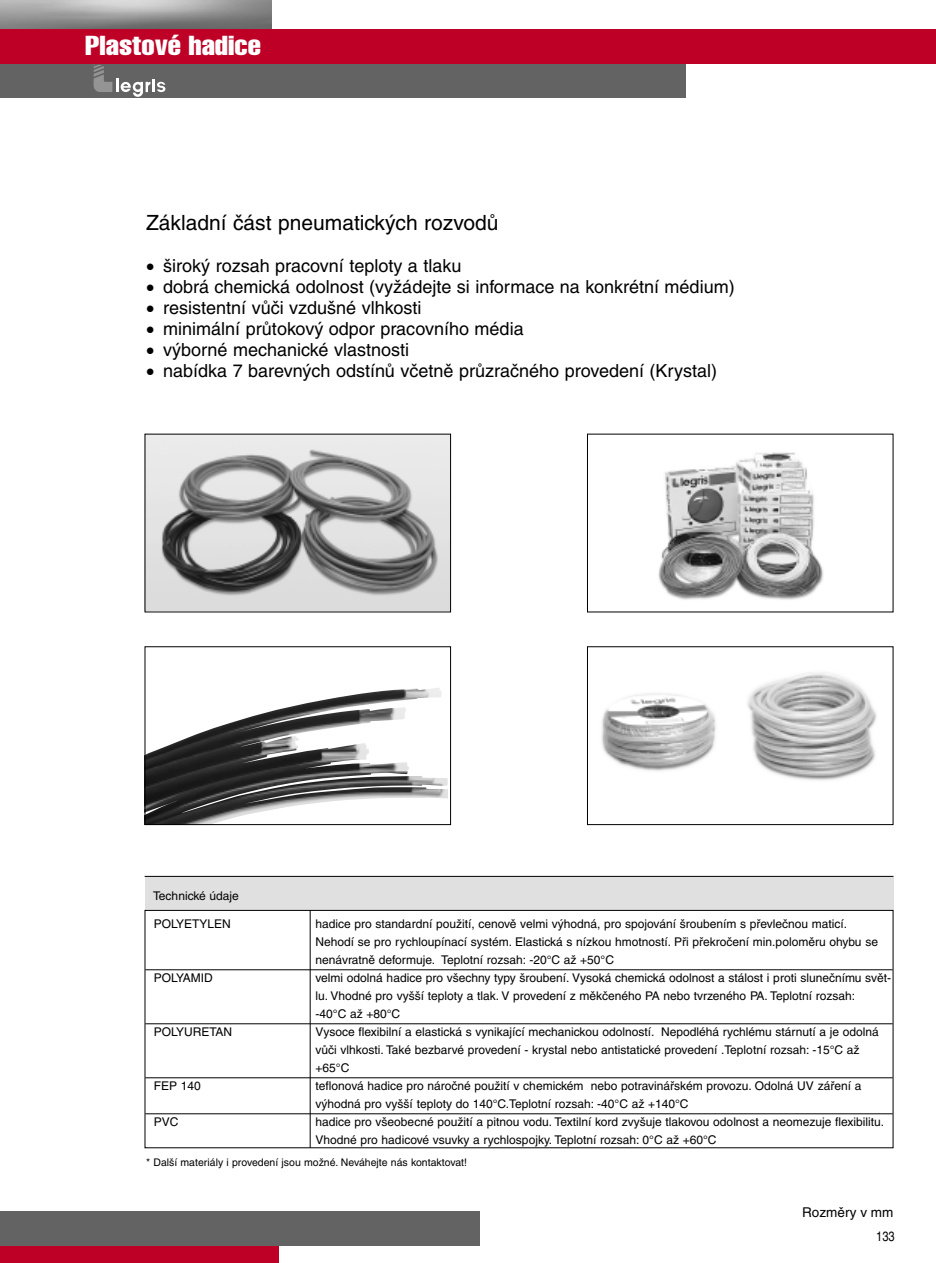
<style>
.page{position:relative;width:936px;height:1263px;background:#fff}
.page>*{position:absolute;margin:0;border:0;box-sizing:border-box;transform-origin:0 0}
.t1{font:extra-condensed 27px "Helvetica CE";color:#fff;scale:1.15 1}
.t2{font:21px "Helvetica CE";color:#000}
.t3{font:18px "Helvetica CE";color:#000}
.t4{font:13.5px "Helvetica CE";color:#000}
.t5{font:condensed 13.5px "Helvetica CE";color:#000}
.t6{font:12px/18px "Helvetica CE";color:#000}
.t7{font:10.5px "Helvetica CE";color:#000}
</style>
<div class="page">
<img style="left:0;top:0;width:271px;height:30px">
<div style="left:0;top:63px;width:685px;height:35px;background:#636363"></div>
<div style="left:0;top:1242px;width:278px;height:21px;background:#be0026"></div>
<div style="left:0;top:1212px;width:479px;height:34px;background:#636363"></div>
<div style="left:0;top:30px;width:935px;height:34px;background:#be0026"></div>
<svg style="left:94px;top:65px;width:71px;height:32px"></svg>
<div style="left:145px;top:876px;width:748px;height:34px;background:#e0e0e0"></div>
<hr style="left:145px;top:876px;width:748px;height:1px;background:#000">
<hr style="left:145px;top:969px;width:747px;height:1px;background:#000">
<hr style="left:145px;top:1023px;width:747px;height:1px;background:#000">
<hr style="left:145px;top:1077px;width:747px;height:1px;background:#000">
<hr style="left:145px;top:1113px;width:747px;height:1px;background:#000">
<div style="left:145px;top:910px;width:748px;height:238px;border:1px solid #000"></div>
<hr style="left:310px;top:910px;width:1px;height:238px;background:#000">
<img style="left:147px;top:436px;width:302px;height:174px">
<img style="left:147px;top:688px;width:300px;height:135px">
<div style="left:145px;top:646px;width:306px;height:179px;border:1px solid #000"></div>
<img style="left:658px;top:452px;width:166px;height:148px">
<img style="left:601px;top:672px;width:276px;height:109px">
<div style="left:587px;top:646px;width:306px;height:179px;border:1px solid #000"></div>
<h1 class="t1" style="left:85px;top:36px;width:154px">Plastové hadice</h1>
<h2 class="t2" style="left:146px;top:215px;width:354px">Základní část pneumatických rozvodů</h2>
<h3 class="t3" style="left:146px;top:260px;width:317px">• široký rozsah pracovní teploty a tlaku</h3>
<h3 class="t3" style="left:146px;top:281px;width:590px">• dobrá chemická odolnost (vyžádejte si informace na konkrétní médium)</h3>
<h3 class="t3" style="left:146px;top:302px;width:277px">• resistentní vůči vzdušné vlhkosti</h3>
<h3 class="t3" style="left:146px;top:323px;width:379px">• minimální průtokový odpor pracovního média</h3>
<h3 class="t3" style="left:146px;top:344px;width:264px">• výborné mechanické vlastnosti</h3>
<h3 class="t3" style="left:146px;top:365px;width:572px">• nabídka 7 barevných odstínů včetně průzračného provedení (Krystal)</h3>
<p class="t6" style="left:153px;top:888px;width:87px">Technické údaje</p>
<p class="t6" style="left:154px;top:916px;width:79px">POLYETYLEN</p>
<p class="t6" style="left:315px;top:916px;width:564px">hadice pro standardní použití, cenově velmi výhodná, pro spojování šroubením s převlečnou maticí.<br>Nehodí se pro rychloupínací systém. Elastická s nízkou hmotností. Při překročení min.poloměru ohybu se nenávratně deformuje. Teplotní rozsah: -20°C až +50°C</p>
<p class="t6" style="left:154px;top:970px;width:61px">POLYAMID</p>
<p class="t6" style="left:315px;top:970px;width:577px">velmi odolná hadice pro všechny typy šroubení. Vysoká chemická odolnost a stálost i proti slunečnímu svět&shy;lu. Vhodné pro vyšší teploty a tlak. V provedení z měkčeného PA nebo tvrzeného PA. Teplotní rozsah:<br>-40°C až +80°C</p>
<p class="t6" style="left:154px;top:1024px;width:80px">POLYURETAN</p>
<p class="t6" style="left:315px;top:1024px;width:564px">Vysoce flexibilní a elastická s vynikající mechanickou odolností. Nepodléhá rychlému stárnutí a je odolná vůči vlhkosti. Také bezbarvé provedení - krystal nebo antistatické provedení .Teplotní rozsah: -15°C až +65°C</p>
<p class="t6" style="left:154px;top:1078px;width:49px">FEP 140</p>
<p class="t6" style="left:315px;top:1078px;width:547px">teflonová hadice pro náročné použití v chemickém nebo potravinářském provozu. Odolná UV záření a výhodná pro vyšší teploty do 140°C.Teplotní rozsah: -40°C až +140°C</p>
<p class="t6" style="left:154px;top:1114px;width:26px">PVC</p>
<p class="t6" style="left:315px;top:1114px;width:570px">hadice pro všeobecné použití a pitnou vodu. Textilní kord zvyšuje tlakovou odolnost a neomezuje flexibilitu.<br>Vhodné pro hadicové vsuvky a rychlospojky. Teplotní rozsah: 0°C až +60°C</p>
<p class="t7" style="left:146px;top:1159px;width:322px">* Další materiály i provedení jsou možné. Neváhejte nás kontaktovat!</p>
<p class="t4" style="left:802px;top:1208px;width:93px">Rozměry v mm</p>
<p class="t5" style="left:876px;top:1231px;width:20px">133</p>
</div>
